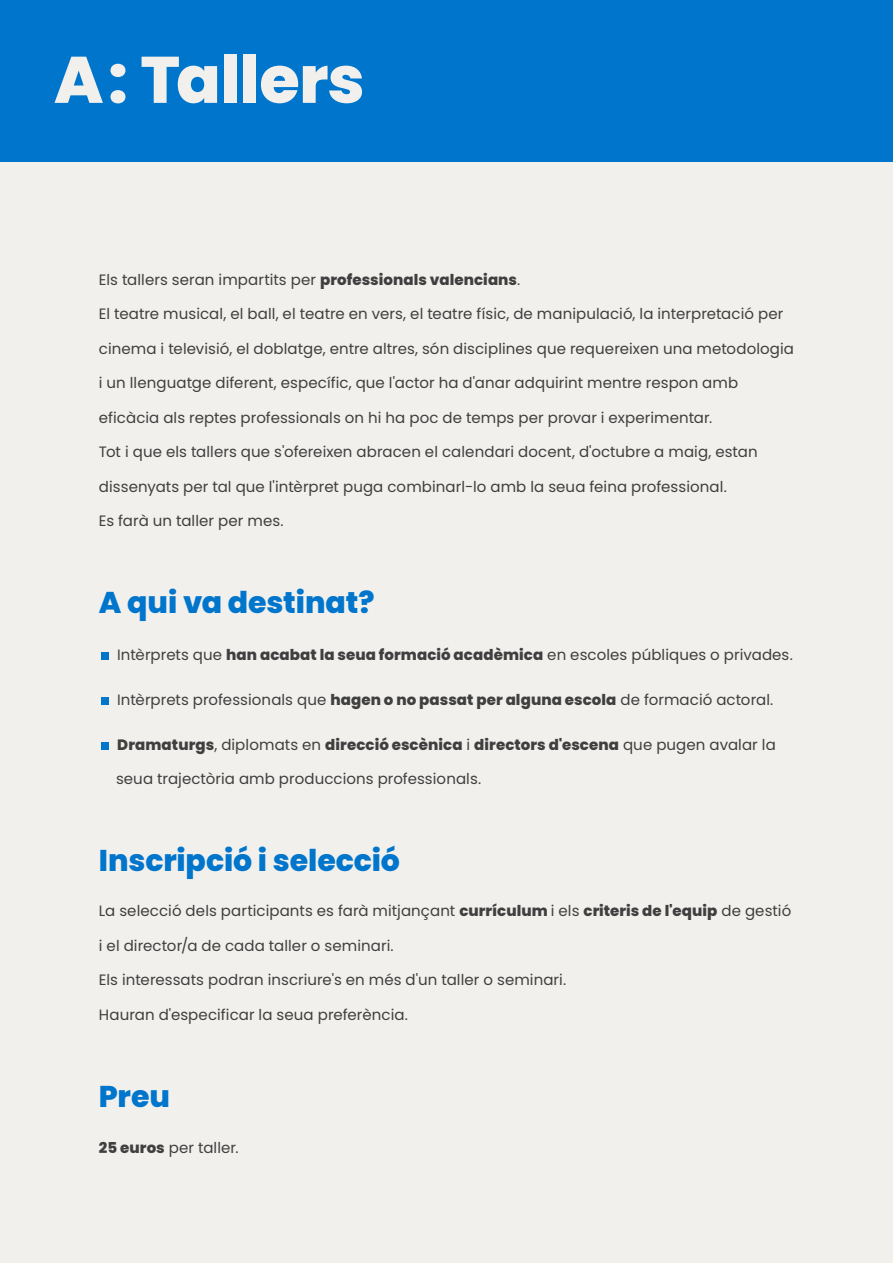
<style>
.page{position:relative;width:893px;height:1263px;background:#f2f0ed}
.page>*{position:absolute;margin:0;border:0;box-sizing:border-box;transform-origin:0 0}
.t1{font:800 65.55px "Poppins Latin";letter-spacing:-.01em;color:#f2f0ed}
.t2{font:800 30px "Poppins Latin";letter-spacing:-.005em;color:#0075cc}
.t3{font:15px "Poppins Latin";letter-spacing:.005em;color:#3f3f3f}
.t4{font:800 15px "Poppins Latin";letter-spacing:.005em;color:#3f3f3f}
.s1{font-weight:800}
.s2{font-weight:400}
</style>
<div class="page">
<div style="left:0;top:0;width:893px;height:161px;background:#0075cc"></div>
<div style="left:102px;top:652px;width:7px;height:7px;background:#0075cc"></div>
<div style="left:102px;top:697px;width:7px;height:7px;background:#0075cc"></div>
<div style="left:102px;top:742px;width:7px;height:7px;background:#0075cc"></div>
<h1 class="t1" style="left:54px;top:36px;width:312px">A: Tallers</h1>
<p class="t3" style="left:99px;top:270px;width:423px">Els tallers seran impartits per <span class="s1">professionals valencians</span>.</p>
<p class="t3" style="left:99px;top:305px;width:686px">El teatre musical, el ball, el teatre en vers, el teatre físic, de manipulació, la interpretació per</p>
<p class="t3" style="left:99px;top:339px;width:697px">cinema i televisió, el doblatge, entre altres, són disciplines que requereixen una metodologia</p>
<p class="t3" style="left:99px;top:374px;width:641px">i un llenguatge diferent, específic, que l'actor ha d'anar adquirint mentre respon amb</p>
<p class="t3" style="left:99px;top:408px;width:615px">eficàcia als reptes professionals on hi ha poc de temps per provar i experimentar.</p>
<p class="t3" style="left:99px;top:443px;width:660px">Tot i que els tallers que s'ofereixen abracen el calendari docent, d'octubre a maig, estan</p>
<p class="t3" style="left:99px;top:477px;width:629px">dissenyats per tal que l'intèrpret puga combinarl-lo amb la seua feina professional.</p>
<p class="t3" style="left:99px;top:512px;width:186px">Es farà un taller per mes.</p>
<h2 class="t2" style="left:99px;top:583px;width:277px">A qui va destinat?</h2>
<p class="t3" style="left:117px;top:645px;width:677px">Intèrprets que <span class="s1">han acabat la seua formació acadèmica</span> en escoles públiques o privades.</p>
<p class="t3" style="left:117px;top:690px;width:658px">Intèrprets professionals que <span class="s1">hagen o no passat per alguna escola</span> de formació actoral.</p>
<p class="t4" style="left:117px;top:734px;width:660px">Dramaturgs<span class="s2">, diplomats en</span> direcció escènica <span class="s2">i</span> directors d'escena <span class="s2">que pugen avalar la</span></p>
<p class="t3" style="left:116px;top:770px;width:367px">seua trajectòria amb produccions professionals.</p>
<h2 class="t2" style="left:99px;top:841px;width:303px">Inscripció i selecció</h2>
<p class="t3" style="left:99px;top:902px;width:694px">La selecció dels participants es farà mitjançant <span class="s1">currículum</span> i els <span class="s1">criteris de l'equip</span> de gestió</p>
<p class="t3" style="left:99px;top:936px;width:296px">i el director/a de cada taller o seminari.</p>
<p class="t3" style="left:99px;top:971px;width:469px">Els interessats podran inscriure's en més d'un taller o seminari.</p>
<p class="t3" style="left:99px;top:1005px;width:311px">Hauran d'especificar la seua preferència.</p>
<h2 class="t2" style="left:99px;top:1076px;width:73px">Preu</h2>
<p class="t3" style="left:99px;top:1139px;width:141px"><span class="s1">25 euros</span> per taller.</p>
</div>
